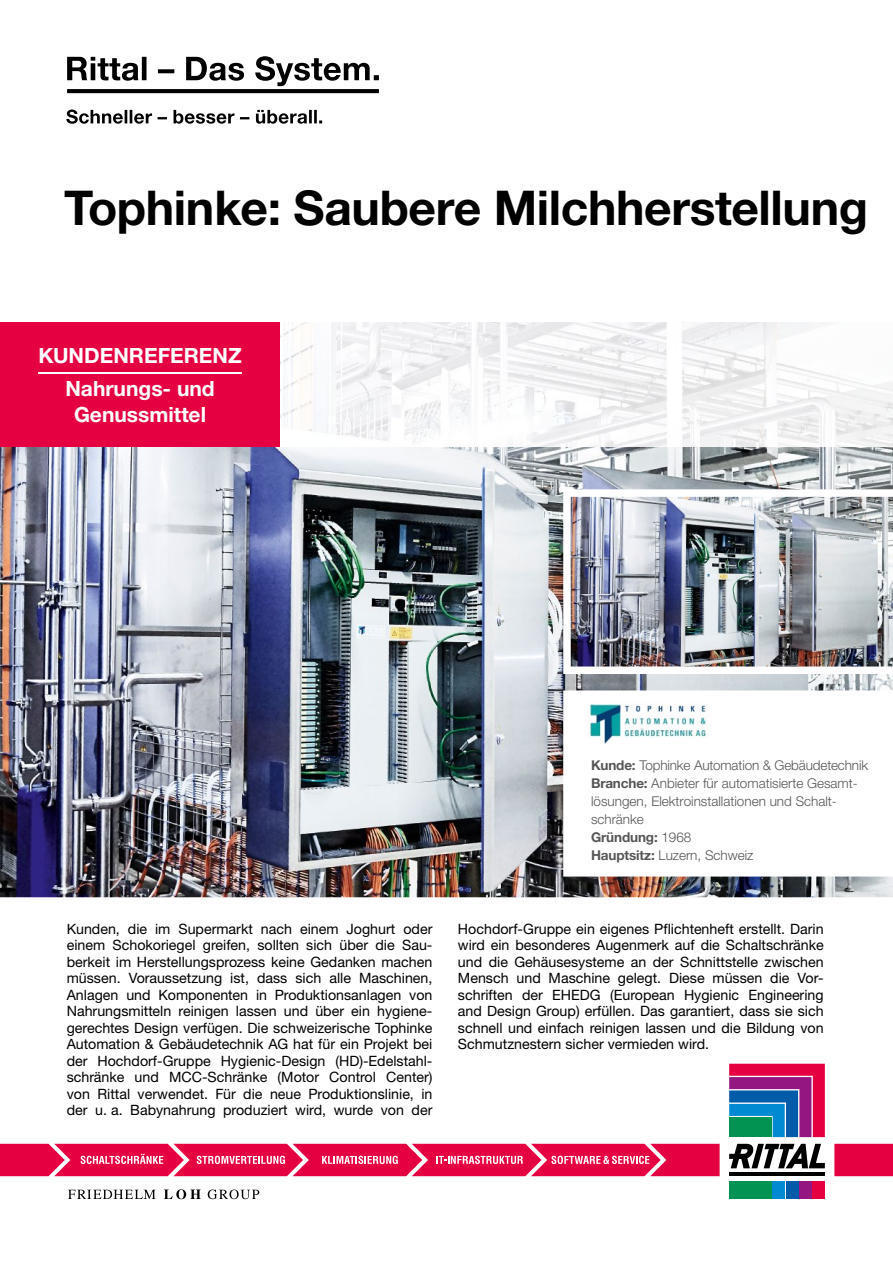
<style>
.page{position:relative;width:893px;height:1263px;background:#fff}
.page>*{position:absolute;margin:0;border:0;box-sizing:border-box;transform-origin:0 0}
.t1{font:700 48px "Neue Helvetica For Rittal";letter-spacing:-.01em;color:#000}
.t2{font:700 21px/32.8px "Neue Helvetica For Rittal";color:#fff;text-align:center}
.t3{font:14.25px/16.5px "Neue Helvetica For Rittal";color:#000;text-align:justify}
.t4{font:300 13.5px/18px "Neue Helvetica For Rittal";color:#565655}
.s1{font-weight:700}
</style>
<div class="page">
<svg style="left:66px;top:56px;width:313px;height:68px"></svg>
<svg style="left:68px;top:1189px;width:191px;height:10px"></svg>
<div style="left:834px;top:1144px;width:59px;height:32px;background:#e40041"></div>
<svg style="left:729px;top:1063px;width:96px;height:136px"></svg>
<hr style="left:729px;top:1172px;width:96px;height:4px;background:#000">
<svg style="left:729px;top:1144px;width:96px;height:24px"></svg>
<div style="left:729px;top:1182px;width:42px;height:17px;background:#009352"></div>
<div style="left:773px;top:1182px;width:12px;height:17px;background:#008ad2"></div>
<div style="left:786px;top:1182px;width:12px;height:17px;background:#005ba9"></div>
<div style="left:799px;top:1182px;width:12px;height:17px;background:#941680"></div>
<svg style="left:729px;top:1064px;width:96px;height:73px;background:#714d85"></svg>
<div style="left:813px;top:1182px;width:12px;height:17px;background:#e40041"></div>
<svg style="left:0;top:1144px;width:720px;height:32px;background:#e71d56"></svg>
<img style="left:0;top:447px;width:893px;height:450px">
<svg style="left:563px;top:690px;width:330px;height:186px"></svg>
<img style="left:563px;top:489px;width:330px;height:185px">
<img style="left:279px;top:322px;width:614px;height:125px">
<div style="left:0;top:322px;width:279px;height:125px;background:#e40041"></div>
<hr style="left:38px;top:372px;width:204px;height:1px;background:#fff">
<img style="left:588px;top:703px;width:121px;height:43px">
<h1 class="t1" style="left:64px;top:178px;width:806px">tophinke: saubere Milchherstellung</h1>
<h2 class="t2" style="left:38px;top:339px;width:205px">kUNDENrEFErENZ<br>Nahrungs- und</h2>
<h2 class="t2" style="left:74px;top:397px;width:134px">Genussmittel</h2>
<p class="t4" style="left:591px;top:756px;width:279px"><span class="s1">kunde:</span> Tophinke Automation &amp; Gebäude technik<br><span class="s1">Branche:</span> Anbieter für automatisierte Gesamt&shy;lösungen, Elektroinstallationen und Schalt&shy;schränke<br><span class="s1">Gründung:</span> 1968<br><span class="s1">Hauptsitz:</span> Luzern, Schweiz</p>
<p class="t3" style="left:67px;top:920px;width:367px">Kunden, die im Supermarkt nach einem Joghurt oder einem Schokoriegel greifen, sollten sich über die Sau&shy;berkeit im Herstellungsprozess keine Gedanken machen müssen. Voraussetzung ist, dass sich alle Maschinen, Anlagen und Komponenten in Produktionsanlagen von Nahrungsmitteln reinigen lassen und über ein hygiene&shy;gerechtes Design verfügen. Die schweizerische Tophinke Automation &amp; Gebäudetechnik AG hat für ein Projekt bei der Hochdorf-Gruppe Hygienic-Design (HD)-Edelstahl&shy;schränke und MCC-Schränke (Motor Control Center) von Rittal verwendet. Für die neue Produktionslinie, in der u. a. Babynahrung produziert wird, wurde von der</p>
<p class="t3" style="left:458px;top:920px;width:367px">Hochdorf-Gruppe ein eigenes Pflichtenheft erstellt. Darin wird ein besonderes Augenmerk auf die Schaltschränke und die Gehäusesysteme an der Schnittstelle zwischen Mensch und Maschine gelegt. Diese müssen die Vor&shy;schriften der EHEDG (European Hygienic Engineering and Design Group) erfüllen. Das garantiert, dass sie sich schnell und einfach reinigen lassen und die Bildung von Schmutznestern sicher vermieden wird.</p>
</div>
